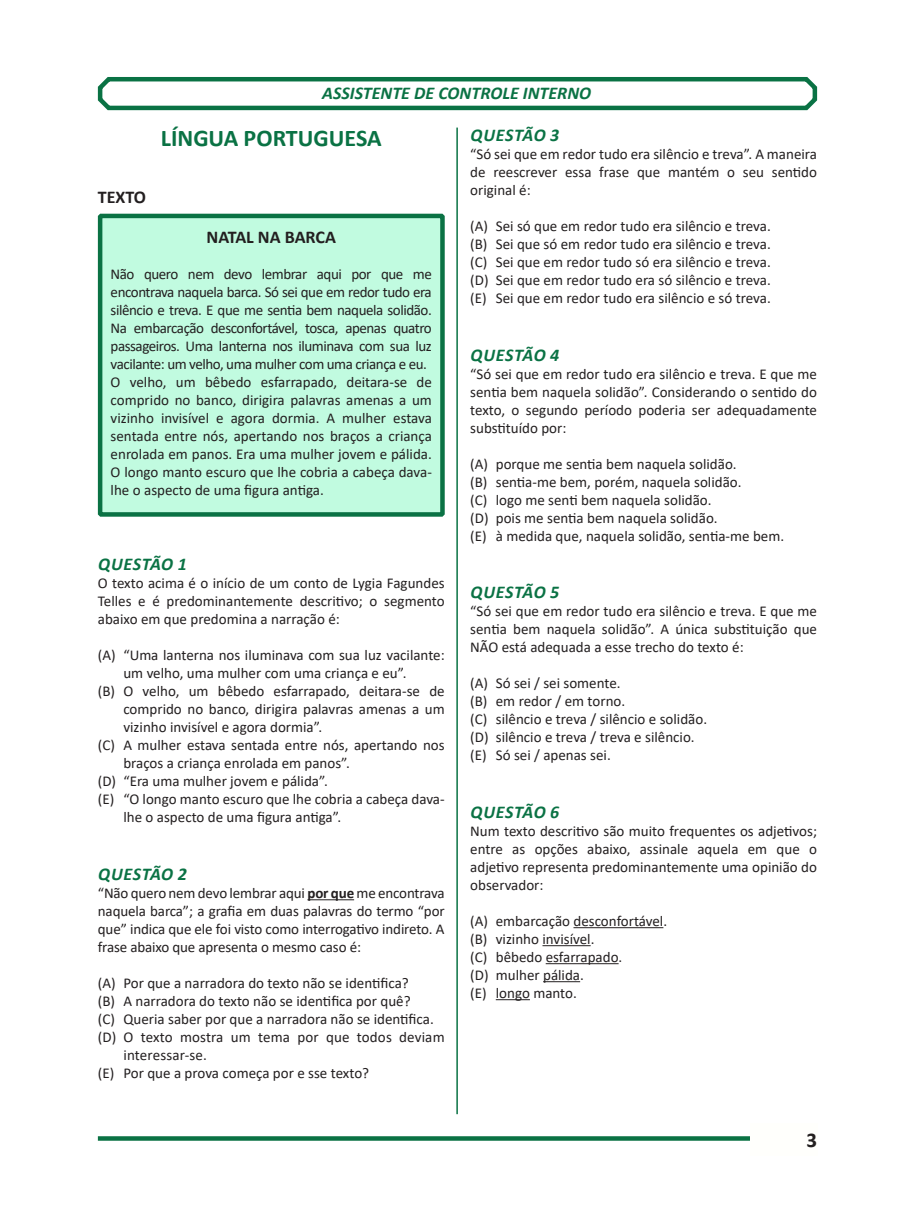
<style>
.page{position:relative;width:915px;height:1212px;background:#fff}
.page>*{position:absolute;margin:0;border:0;box-sizing:border-box;transform-origin:0 0}
.t1{font:700 24px "Calibri";color:#0a7244}
.t2{font:700 21px "Calibri";color:#231f20}
.t3{font:italic 700 18px "Calibri";color:#0a7244}
.t4{font:700 18px "Calibri";color:#231f20}
.t5{font:15px/18px "Calibri";color:#231f20;text-align:justify}
.t6{font:15px/18px "Calibri";letter-spacing:-.02em;color:#231f20}
.s1{font-weight:700}
</style>
<div class="page">
<svg style="left:97px;top:77px;width:721px;height:34px"></svg>
<div style="left:98px;top:1136px;width:718px;height:5px;background:#0a7244"></div>
<div style="left:749px;top:1123px;width:67px;height:32px;background:#fffffc"></div>
<hr style="left:456px;top:128px;width:1px;height:986px;background:#0a7244">
<div style="left:98px;top:214px;width:346px;height:303px;background:#c1fbe0;border:4px solid #0a7244"></div>
<hr style="left:307px;top:899px;width:47px;height:1px;background:#231f20">
<hr style="left:573px;top:927px;width:90px;height:1px;background:#231f20">
<hr style="left:542px;top:945px;width:48px;height:1px;background:#231f20">
<hr style="left:545px;top:963px;width:73px;height:1px;background:#231f20">
<hr style="left:543px;top:981px;width:37px;height:1px;background:#231f20">
<hr style="left:495px;top:999px;width:34px;height:1px;background:#231f20">
<p class="t3" style="left:322px;top:81px;width:270px">ASSISTENTE DE CONTROLE INTERNO</p>
<h1 class="t1" style="left:161px;top:121px;width:222px">LÍNGUA PORTUGUESA</h1>
<p class="t4" style="left:98px;top:184px;width:50px">TEXTO</p>
<p class="t4" style="left:206px;top:224px;width:131px">NATAL NA BARCA</p>
<p class="t6" style="left:111px;top:264px;width:323px">Não quero nem devo lembrar aqui por que me encontrava naquela barca. Só sei que em redor tudo era silêncio e treva. E que me sentia bem naquela solidão.<br>Na embarcação desconfortável, tosca, apenas quatro passageiros. Uma lanterna nos iluminava com sua luz vacilante: um velho, uma mulher com uma criança e eu.<br>O velho, um bêbedo esfarrapado, deitara-se de comprido no banco, dirigira palavras amenas a um vizinho invisível e agora dormia. A mulher estava sentada entre nós, apertando nos braços a criança enrolada em panos. Era uma mulher jovem e pálida.<br>O longo manto escuro que lhe cobria a cabeça dava&shy;lhe o aspecto de uma figura antiga.</p>
<p class="t3" style="left:98px;top:552px;width:90px">QUESTÃO 1</p>
<p class="t5" style="left:98px;top:574px;width:348px">O texto acima é o início de um conto de Lygia Fagundes Telles e é predominantemente descritivo; o segmento abaixo em que predomina a narração é:</p>
<p class="t5" style="left:98px;top:646px;width:348px">(A) “Uma lanterna nos iluminava com sua luz vacilante:</p>
<p class="t5" style="left:123px;top:664px;width:284px">um velho, uma mulher com uma criança e eu”.</p>
<p class="t5" style="left:98px;top:682px;width:348px">(B) O velho, um bêbedo esfarrapado, deitara-se de</p>
<p class="t5" style="left:123px;top:700px;width:322px">comprido no banco, dirigira palavras amenas a um</p>
<p class="t5" style="left:123px;top:718px;width:200px">vizinho invisível e agora dormia”.</p>
<p class="t5" style="left:98px;top:736px;width:348px">(C) A mulher estava sentada entre nós, apertando nos</p>
<p class="t5" style="left:123px;top:754px;width:228px">braços a criança enrolada em panos”.</p>
<p class="t5" style="left:98px;top:772px;width:231px">(D) “Era uma mulher jovem e pálida”.</p>
<p class="t5" style="left:98px;top:790px;width:348px">(E) “O longo manto escuro que lhe cobria a cabeça dava-</p>
<p class="t5" style="left:123px;top:808px;width:219px">lhe o aspecto de uma figura antiga”.</p>
<p class="t3" style="left:98px;top:861px;width:90px">QUESTÃO 2</p>
<p class="t5" style="left:98px;top:884px;width:348px">“Não quero nem devo lembrar aqui <span class="s1">por que</span> me encontrava naquela barca”; a grafia em duas palavras do termo “por que” indica que ele foi visto como interrogativo indireto. A frase abaixo que apresenta o mesmo caso é:</p>
<p class="t5" style="left:98px;top:974px;width:312px">(A) Por que a narradora do texto não se identifica?</p>
<p class="t5" style="left:98px;top:992px;width:314px">(B) A narradora do texto não se identifica por quê?</p>
<p class="t5" style="left:98px;top:1010px;width:337px">(C) Queria saber por que a narradora não se identifica.</p>
<p class="t5" style="left:98px;top:1028px;width:348px">(D) O texto mostra um tema por que todos deviam</p>
<p class="t5" style="left:123px;top:1046px;width:85px">interessar-se.</p>
<p class="t5" style="left:98px;top:1064px;width:273px">(E) Por que a prova começa por e sse texto?</p>
<p class="t3" style="left:470px;top:122px;width:90px">QUESTÃO 3</p>
<p class="t5" style="left:470px;top:145px;width:348px">“Só sei que em redor tudo era silêncio e treva”. A maneira de reescrever essa frase que mantém o seu sentido original é:</p>
<p class="t5" style="left:470px;top:217px;width:302px">(A) Sei só que em redor tudo era silêncio e treva. (B) Sei que só em redor tudo era silêncio e treva. (C) Sei que em redor tudo só era silêncio e treva. (D) Sei que em redor tudo era só silêncio e treva. (E) Sei que em redor tudo era silêncio e só treva.</p>
<p class="t3" style="left:470px;top:342px;width:90px">QUESTÃO 4</p>
<p class="t5" style="left:470px;top:364px;width:348px">“Só sei que em redor tudo era silêncio e treva. E que me sentia bem naquela solidão”. Considerando o sentido do texto, o segundo período poderia ser adequadamente substituído por:</p>
<p class="t5" style="left:470px;top:454px;width:315px;text-align:left">(A) porque me sentia bem naquela solidão.<br>(B) sentia-me bem, porém, naquela solidão.<br>(C) logo me senti bem naquela solidão.<br>(D) pois me sentia bem naquela solidão.<br>(E) à medida que, naquela solidão, sentia-me bem.</p>
<p class="t3" style="left:470px;top:580px;width:90px">QUESTÃO 5</p>
<p class="t5" style="left:470px;top:602px;width:348px">“Só sei que em redor tudo era silêncio e treva. E que me sentia bem naquela solidão”. A única substituição que NÃO está adequada a esse trecho do texto é:</p>
<p class="t5" style="left:470px;top:674px;width:238px;text-align:left">(A) Só sei / sei somente.<br>(B) em redor / em torno.<br>(C) silêncio e treva / silêncio e solidão. (D) silêncio e treva / treva e silêncio. (E) Só sei / apenas sei.</p>
<p class="t3" style="left:470px;top:799px;width:90px">QUESTÃO 6</p>
<p class="t5" style="left:470px;top:822px;width:348px">Num texto descritivo são muito frequentes os adjetivos; entre as opções abaixo, assinale aquela em que o adjetivo representa predominantemente uma opinião do observador:</p>
<p class="t5" style="left:470px;top:912px;width:198px;text-align:left">(A) embarcação desconfortável. (B) vizinho invisível.<br>(C) bêbedo esfarrapado.<br>(D) mulher pálida.<br>(E) longo manto.</p>
<h2 class="t2" style="left:806px;top:1125px;width:12px">3</h2>
</div>
